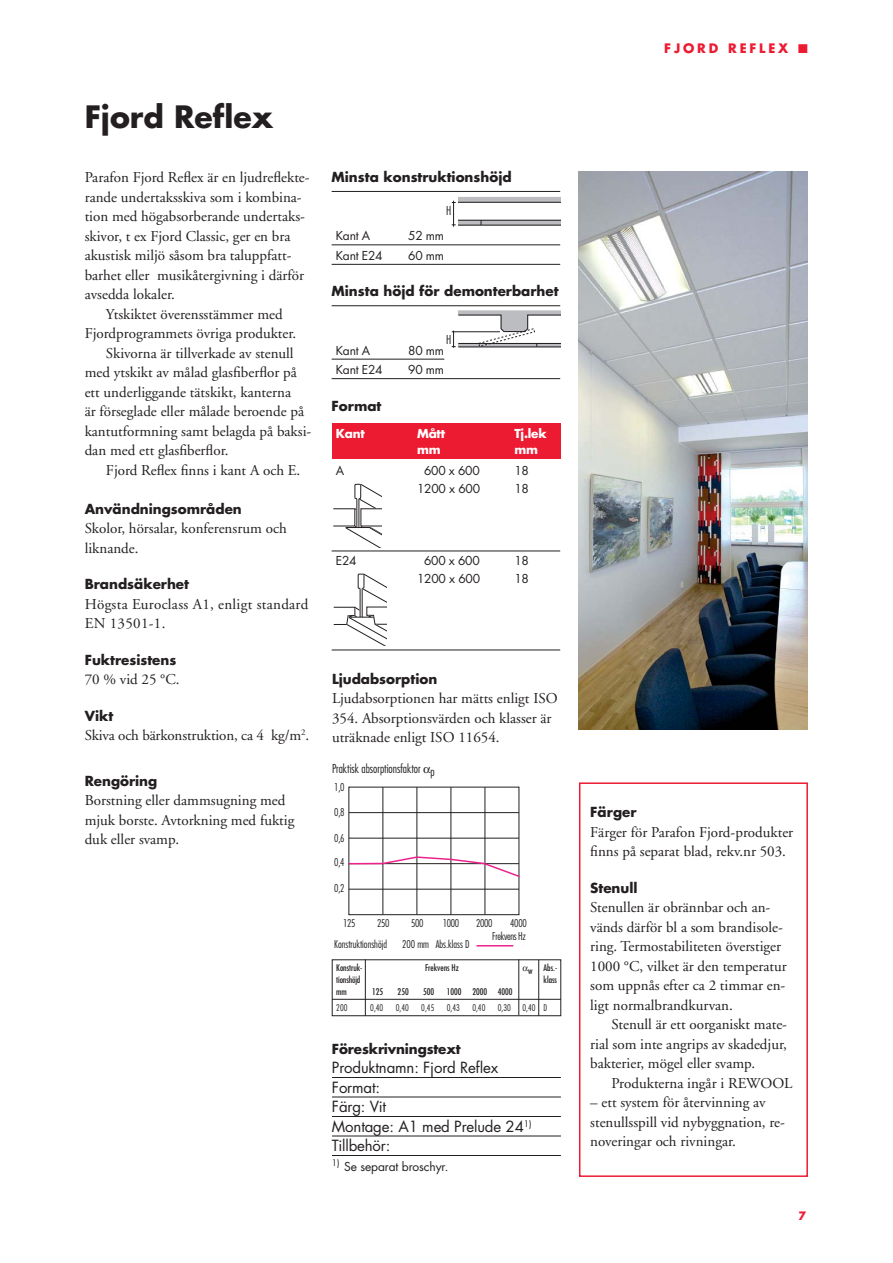
<style>
.page{position:relative;width:893px;height:1263px;background:#fff}
.page>*{position:absolute;margin:0;border:0;box-sizing:border-box;transform-origin:0 0}
.t1{font:700 30px "Futura";color:#231f20}
.t2{font:15px/19.5px "Adobe Garamond";color:#231f20}
.t3{font:15px/19.5px "Futura";letter-spacing:-.01em;color:#231f20}
.t4{font:15px/19.5px "Adobe Garamond";letter-spacing:.02em;color:#231f20}
.t5{font:700 13.5px "Futura";color:#231f20}
.t6{font:700 12.75px "Futura";letter-spacing:.22em;color:#ed1b32}
.t7{font:12px "Futura";letter-spacing:-.02em;color:#231f20}
.t8{font:300 condensed 12px "Futura";color:#231f20}
.t9{font:700 12px "Futura";letter-spacing:-.02em;color:#fff}
.t10{font:700 11.25px "Futura";color:#ed1b32}
.t11{font:300 condensed 10.5px "Futura";color:#231f20}
.t12{font:300 condensed 10.5px/12.6px "Futura";letter-spacing:-.03em;color:#231f20;text-align:right}
.t13{font:condensed 9px "Futura";color:#231f20}
.t14{font:300 condensed 9px "Futura";color:#231f20}
</style>
<div class="page">
<hr style="left:332px;top:1077px;width:229px;height:1px;background:#231f20">
<hr style="left:332px;top:1097px;width:229px;height:1px;background:#231f20">
<hr style="left:332px;top:1116px;width:229px;height:1px;background:#231f20">
<hr style="left:332px;top:1136px;width:229px;height:1px;background:#231f20">
<hr style="left:332px;top:1155px;width:229px;height:1px;background:#231f20">
<div style="left:332px;top:959px;width:229px;height:57px;border:1px solid #231f20"></div>
<hr style="left:332px;top:999px;width:229px;height:1px;background:#231f20">
<hr style="left:365px;top:959px;width:1px;height:57px;background:#231f20">
<hr style="left:538px;top:960px;width:1px;height:56px;background:#231f20">
<hr style="left:519px;top:959px;width:1px;height:56px;background:#231f20">
<div style="left:579px;top:782px;width:229px;height:395px;border:2px solid #ed1b32"></div>
<div style="left:349px;top:787px;width:170px;height:128px;border:1px solid #231f20"></div>
<hr style="left:383px;top:787px;width:1px;height:127px;background:#231f20">
<hr style="left:417px;top:787px;width:1px;height:127px;background:#231f20">
<hr style="left:451px;top:787px;width:1px;height:127px;background:#231f20">
<hr style="left:485px;top:787px;width:1px;height:127px;background:#231f20">
<hr style="left:349px;top:812px;width:170px;height:1px;background:#231f20">
<hr style="left:349px;top:838px;width:170px;height:1px;background:#231f20">
<hr style="left:349px;top:889px;width:170px;height:1px;background:#231f20">
<svg style="left:348px;top:856px;width:172px;height:22px"></svg>
<hr style="left:476px;top:945px;width:37px;height:1px;background:#ed228b">
<img style="left:579px;top:171px;width:229px;height:559px">
<div style="left:332px;top:424px;width:229px;height:35px;background:#ed1b32"></div>
<hr style="left:332px;top:191px;width:228px;height:1px;background:#231f20">
<hr style="left:332px;top:245px;width:228px;height:1px;background:#231f20">
<hr style="left:332px;top:264px;width:228px;height:1px;background:#231f20">
<hr style="left:332px;top:305px;width:228px;height:1px;background:#231f20">
<hr style="left:332px;top:359px;width:112px;height:1px;background:#231f20">
<hr style="left:332px;top:378px;width:228px;height:1px;background:#231f20">
<hr style="left:332px;top:551px;width:228px;height:1px;background:#231f20">
<hr style="left:332px;top:650px;width:228px;height:1px;background:#231f20">
<svg style="left:452px;top:311px;width:109px;height:37px"></svg>
<svg style="left:452px;top:197px;width:109px;height:30px"></svg>
<svg style="left:345px;top:483px;width:36px;height:64px"></svg>
<svg style="left:333px;top:573px;width:53px;height:73px"></svg>
<h1 class="t1" style="left:85px;top:99px;width:190px">Fjord Reflex</h1>
<p class="t2" style="left:85px;top:169px;width:227px">Parafon Fjord Reflex är en ljudreflekte-</p>
<p class="t2" style="left:85px;top:189px;width:219px">rande undertaksskiva som i kombina-</p>
<p class="t2" style="left:85px;top:208px;width:222px">tion med högabsorberande undertaks-</p>
<p class="t2" style="left:85px;top:228px;width:207px">skivor, t ex Fjord Classic, ger en bra</p>
<p class="t2" style="left:85px;top:247px;width:208px">akustisk miljö såsom bra taluppfatt-</p>
<p class="t2" style="left:85px;top:267px;width:221px">barhet eller musikåtergivning i därför</p>
<p class="t2" style="left:85px;top:286px;width:92px">avsedda lokaler.</p>
<p class="t2" style="left:106px;top:306px;width:178px">Ytskiktet överensstämmer med</p>
<p class="t2" style="left:85px;top:325px;width:213px">Fjordprogrammets övriga produkter.</p>
<p class="t2" style="left:106px;top:345px;width:189px">Skivorna är tillverkade av stenull</p>
<p class="t2" style="left:85px;top:364px;width:214px">med ytskikt av målad glasfiberflor på</p>
<p class="t2" style="left:85px;top:384px;width:208px">ett underliggande tätskikt, kanterna</p>
<p class="t2" style="left:85px;top:403px;width:221px">är förseglade eller målade beroende på</p>
<p class="t2" style="left:85px;top:423px;width:228px">kantutformning samt belagda på baksi-</p>
<p class="t2" style="left:85px;top:442px;width:145px">dan med ett glasfiberflor.</p>
<p class="t2" style="left:106px;top:462px;width:196px">Fjord Reflex finns i kant A och E.</p>
<p class="t5" style="left:85px;top:501px;width:159px">Användningsområden</p>
<p class="t2" style="left:85px;top:520px;width:204px">Skolor, hörsalar, konferensrum och liknande.</p>
<p class="t5" style="left:85px;top:576px;width:106px">Brandsäkerhet</p>
<p class="t4" style="left:85px;top:596px;width:225px">Högsta Euroclass A1, enligt standard<br>EN 13501-1.</p>
<p class="t5" style="left:85px;top:652px;width:93px">Fuktresistens</p>
<p class="t2" style="left:85px;top:671px;width:97px">70 % vid 25 °C.</p>
<p class="t5" style="left:85px;top:708px;width:30px">Vikt</p>
<p class="t2" style="left:85px;top:727px;width:226px">Skiva och bärkonstruktion, ca 4 kg/m<sup>2</sup>.</p>
<p class="t5" style="left:85px;top:773px;width:74px">Rengöring</p>
<p class="t2" style="left:85px;top:792px;width:211px">Borstning eller dammsugning med mjuk borste. Avtorkning med fuktig duk eller svamp.</p>
<p class="t5" style="left:332px;top:169px;width:181px">Minsta konstruktionshöjd</p>
<p class="t8" style="left:446px;top:205px;width:7px">H</p>
<p class="t7" style="left:336px;top:229px;width:36px">Kant A</p>
<p class="t7" style="left:408px;top:229px;width:37px">52 mm</p>
<p class="t7" style="left:336px;top:248px;width:48px">Kant E24</p>
<p class="t7" style="left:408px;top:248px;width:37px">60 mm</p>
<p class="t5" style="left:332px;top:284px;width:229px">Minsta höjd för demonterbarhet</p>
<p class="t8" style="left:446px;top:334px;width:7px">H</p>
<p class="t7" style="left:336px;top:343px;width:36px">Kant A</p>
<p class="t7" style="left:408px;top:343px;width:37px">80 mm</p>
<p class="t7" style="left:336px;top:363px;width:48px">Kant E24</p>
<p class="t7" style="left:408px;top:363px;width:37px">90 mm</p>
<p class="t5" style="left:332px;top:398px;width:51px">Format</p>
<p class="t9" style="left:336px;top:426px;width:30px">Kant</p>
<p class="t9" style="left:417px;top:426px;width:29px">Mått</p>
<p class="t9" style="left:514px;top:426px;width:34px">Tj.lek</p>
<p class="t9" style="left:417px;top:443px;width:25px">mm</p>
<p class="t9" style="left:514px;top:443px;width:25px">mm</p>
<p class="t7" style="left:336px;top:463px;width:10px">A</p>
<p class="t7" style="left:424px;top:463px;width:57px">600 x 600</p>
<p class="t7" style="left:514px;top:463px;width:16px">18</p>
<p class="t7" style="left:417px;top:481px;width:64px">1200 x 600</p>
<p class="t7" style="left:514px;top:481px;width:16px">18</p>
<p class="t7" style="left:336px;top:553px;width:22px">E24</p>
<p class="t7" style="left:424px;top:553px;width:57px">600 x 600</p>
<p class="t7" style="left:514px;top:553px;width:16px">18</p>
<p class="t7" style="left:417px;top:571px;width:64px">1200 x 600</p>
<p class="t7" style="left:514px;top:571px;width:16px">18</p>
<p class="t5" style="left:332px;top:671px;width:107px">Ljudabsorption</p>
<p class="t2" style="left:332px;top:690px;width:227px">Ljudabsorptionen har mätts enligt ISO<br>354. Absorptionsvärden och klasser är uträknade enligt ISO 11654.</p>
<p class="t8" style="left:332px;top:763px;width:104px">Praktisk absorptionsfaktor p</p>
<p class="t11" style="left:334px;top:781px;width:12px">1,0</p>
<p class="t11" style="left:334px;top:806px;width:12px">0,8</p>
<p class="t11" style="left:334px;top:832px;width:12px">0,6</p>
<p class="t11" style="left:334px;top:856px;width:12px">0,4</p>
<p class="t11" style="left:334px;top:882px;width:12px">0,2</p>
<p class="t11" style="left:343px;top:917px;width:14px">125</p>
<p class="t11" style="left:377px;top:917px;width:14px">250</p>
<p class="t11" style="left:411px;top:917px;width:14px">500</p>
<p class="t11" style="left:443px;top:917px;width:18px">1000</p>
<p class="t11" style="left:476px;top:917px;width:18px">2000</p>
<p class="t12" style="left:492px;top:917px;width:36px">4000<br>Frekvens Hz</p>
<p class="t11" style="left:334px;top:938px;width:54px">Konstruktionshöjd</p>
<p class="t11" style="left:402px;top:938px;width:69px">200 mm Abs.klass D</p>
<p class="t13" style="left:336px;top:963px;width:28px">Konstruk-</p>
<p class="t13" style="left:425px;top:963px;width:35px">Frekvens Hz</p>
<p class="t13" style="left:528px;top:963px;width:30px">w Abs.-</p>
<p class="t13" style="left:336px;top:975px;width:26px">tionshöjd</p>
<p class="t13" style="left:543px;top:975px;width:15px">klass</p>
<p class="t13" style="left:336px;top:987px;width:12px">mm</p>
<p class="t13" style="left:372px;top:987px;width:13px">125</p>
<p class="t13" style="left:398px;top:987px;width:13px">250</p>
<p class="t13" style="left:423px;top:987px;width:13px">500</p>
<p class="t13" style="left:447px;top:987px;width:67px">1000 2000 4000</p>
<p class="t14" style="left:336px;top:1003px;width:13px">200</p>
<p class="t14" style="left:370px;top:1003px;width:15px">0,40</p>
<p class="t14" style="left:396px;top:1003px;width:15px">0,40</p>
<p class="t14" style="left:421px;top:1003px;width:15px">0,45</p>
<p class="t14" style="left:447px;top:1003px;width:15px">0,43</p>
<p class="t14" style="left:472px;top:1003px;width:15px">0,40</p>
<p class="t14" style="left:498px;top:1003px;width:15px">0,30</p>
<p class="t14" style="left:522px;top:1003px;width:26px">0,40 D</p>
<p class="t5" style="left:332px;top:1041px;width:130px">Föreskrivningstext</p>
<p class="t3" style="left:332px;top:1058px;width:201px">Produktnamn: Fjord Reflex<br>Format:<br>Färg: Vit<br>Montage: A1 med Prelude 24<sup>1)<br></sup>Tillbehör:</p>
<p class="t7" style="left:332px;top:1159px;width:118px"><sup>1)</sup> Se separat broschyr.</p>
<p class="t6" style="left:664px;top:41px;width:145px">FJORD REFLEX ■</p>
<p class="t5" style="left:590px;top:804px;width:48px">Färger</p>
<p class="t2" style="left:590px;top:823px;width:205px">Färger för Parafon Fjord-produkter finns på separat blad, rekv.nr 503.</p>
<p class="t5" style="left:590px;top:880px;width:49px">Stenull</p>
<p class="t2" style="left:590px;top:899px;width:198px">Stenullen är obrännbar och an&shy;vänds därför bl a som brandisole&shy;ring. Termostabiliteten överstiger<br>1000 °C, vilket är den temperatur som uppnås efter ca 2 timmar en&shy;ligt normalbrandkurvan.</p>
<p class="t2" style="left:590px;top:1016px;width:198px;text-align:justify;text-indent:21px">Stenull är ett oorganiskt mate&shy;rial som inte angrips av skadedjur, bakterier, mögel eller svamp.</p>
<p class="t2" style="left:611px;top:1074px;width:183px">Produkterna ingår i REWOOL</p>
<p class="t2" style="left:590px;top:1094px;width:196px">– ett system för återvinning av stenullsspill vid nybyggnation, re&shy;noveringar och rivningar.</p>
<p class="t10" style="left:798px;top:1209px;width:9px">7</p>
</div>
